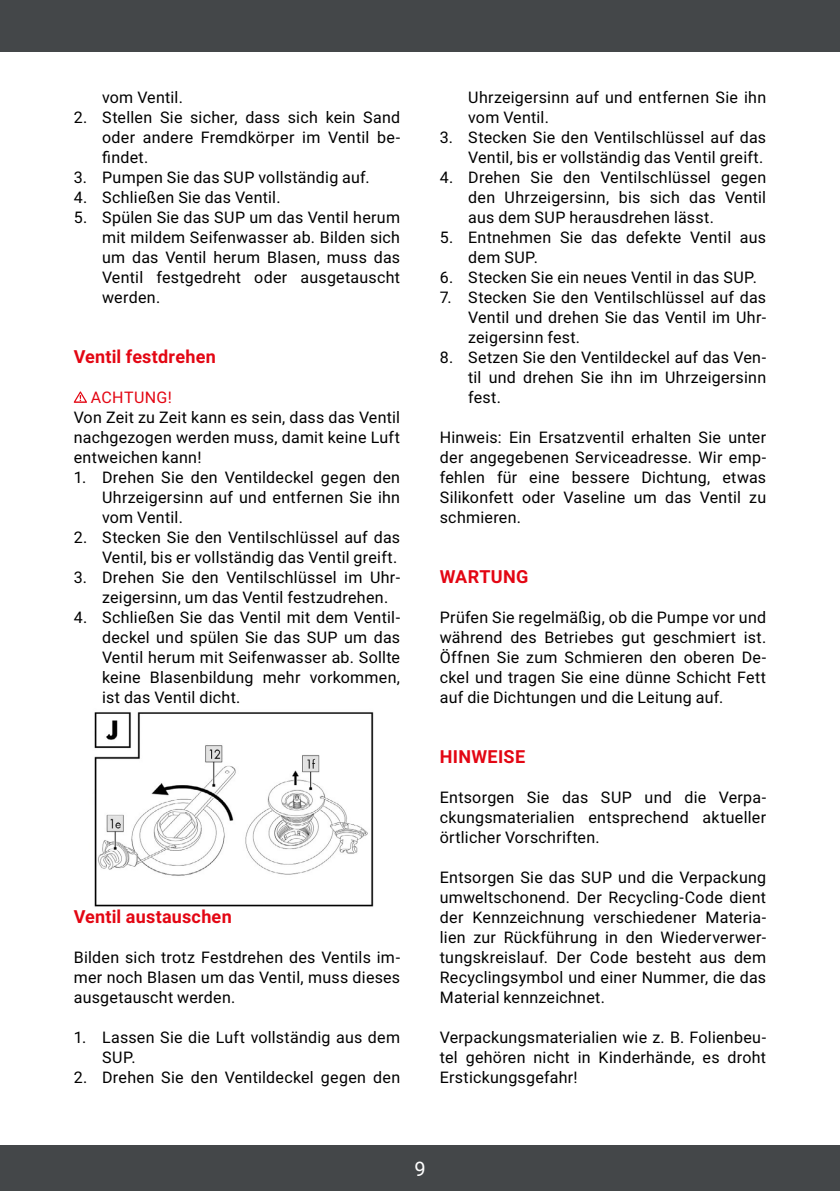
<style>
.page{position:relative;width:840px;height:1191px;background:#fff}
.page>*{position:absolute;margin:0;border:0;box-sizing:border-box;transform-origin:0 0}
.t1{font:20px "Roboto";color:#fff}
.t2{font:700 18px "Roboto";letter-spacing:.015em;color:#e30613}
.t3{font:16px/20px "Roboto";letter-spacing:.015em;color:#000;text-align:justify}
.t4{font:16px "Roboto";letter-spacing:.02em;color:#e30613}
</style>
<div class="page">
<img style="left:94px;top:712px;width:280px;height:195px">
<div style="left:0;top:1145px;width:839px;height:46px;background:#444749"></div>
<div style="left:0;top:0;width:839px;height:51px;background:#444749"></div>
<svg style="left:74px;top:391px;width:13px;height:12px"></svg>
<p class="t3" style="left:102px;top:86px;width:82px">vom Ventil.</p>
<p class="t3" style="left:102px;top:106px;width:299px;text-indent:-28px">2. Stellen Sie sicher, dass sich kein Sand oder andere Fremdkörper im Ventil be&shy;findet.</p>
<p class="t3" style="left:74px;top:166px;width:297px">3. Pumpen Sie das SUP vollständig auf.</p>
<p class="t3" style="left:74px;top:186px;width:208px">4. Schließen Sie das Ventil.</p>
<p class="t3" style="left:102px;top:206px;width:299px;text-indent:-28px">5. Spülen Sie das SUP um das Ventil herum mit mildem Seifenwasser ab. Bilden sich um das Ventil herum Blasen, muss das Ventil festgedreht oder ausgetauscht werden.</p>
<p class="t2" style="left:74px;top:344px;width:143px">Ventil festdrehen</p>
<p class="t4" style="left:91px;top:386px;width:82px">ACHTUNG!</p>
<p class="t3" style="left:74px;top:406px;width:328px">Von Zeit zu Zeit kann es sein, dass das Ventil nachgezogen werden muss, damit keine Luft entweichen kann!</p>
<p class="t3" style="left:102px;top:466px;width:299px;text-indent:-28px">1. Drehen Sie den Ventildeckel gegen den Uhrzeigersinn auf und entfernen Sie ihn vom Ventil.</p>
<p class="t3" style="left:74px;top:526px;width:327px;text-align:right">2. Stecken Sie den Ventilschlüssel auf das<br>Ventil, bis er vollständig das Ventil greift.</p>
<p class="t3" style="left:102px;top:566px;width:299px;text-indent:-28px">3. Drehen Sie den Ventilschlüssel im Uhr&shy;zeigersinn, um das Ventil festzudrehen.</p>
<p class="t3" style="left:102px;top:606px;width:299px;text-indent:-28px">4. Schließen Sie das Ventil mit dem Ventil&shy;deckel und spülen Sie das SUP um das Ventil herum mit Seifenwasser ab. Sollte keine Blasenbildung mehr vorkommen, ist das Ventil dicht.</p>
<p class="t2" style="left:74px;top:904px;width:159px">Ventil austauschen</p>
<p class="t3" style="left:74px;top:946px;width:328px">Bilden sich trotz Festdrehen des Ventils im&shy;mer noch Blasen um das Ventil, muss dieses ausgetauscht werden.</p>
<p class="t3" style="left:102px;top:1026px;width:299px;text-indent:-28px">1. Lassen Sie die Luft vollständig aus dem<br>SUP.</p>
<p class="t3" style="left:74px;top:1066px;width:328px">2. Drehen Sie den Ventildeckel gegen den</p>
<p class="t3" style="left:468px;top:86px;width:299px">Uhrzeigersinn auf und entfernen Sie ihn vom Ventil.</p>
<p class="t3" style="left:439px;top:126px;width:327px;text-align:right">3. Stecken Sie den Ventilschlüssel auf das<br>Ventil, bis er vollständig das Ventil greift.</p>
<p class="t3" style="left:468px;top:166px;width:299px;text-indent:-28px">4. Drehen Sie den Ventilschlüssel gegen den Uhrzeigersinn, bis sich das Ventil aus dem SUP herausdrehen lässt.</p>
<p class="t3" style="left:468px;top:226px;width:299px;text-indent:-28px">5. Entnehmen Sie das defekte Ventil aus dem SUP.</p>
<p class="t3" style="left:439px;top:266px;width:318px">6. Stecken Sie ein neues Ventil in das SUP.</p>
<p class="t3" style="left:468px;top:286px;width:299px;text-indent:-28px">7. Stecken Sie den Ventilschlüssel auf das Ventil und drehen Sie das Ventil im Uhr&shy;zeigersinn fest.</p>
<p class="t3" style="left:468px;top:346px;width:299px;text-indent:-28px">8. Setzen Sie den Ventildeckel auf das Ven&shy;til und drehen Sie ihn im Uhrzeigersinn fest.</p>
<p class="t3" style="left:439px;top:426px;width:327px">Hinweis: Ein Ersatzventil erhalten Sie unter der angegebenen Serviceadresse. Wir emp&shy;fehlen für eine bessere Dichtung, etwas Silikonfett oder Vaseline um das Ventil zu schmieren.</p>
<p class="t2" style="left:439px;top:564px;width:90px">WARTUNG</p>
<p class="t3" style="left:439px;top:606px;width:327px">Prüfen Sie regelmäßig, ob die Pumpe vor und während des Betriebes gut geschmiert ist.<br>Öffnen Sie zum Schmieren den oberen De&shy;ckel und tragen Sie eine dünne Schicht Fett auf die Dichtungen und die Leitung auf.</p>
<p class="t2" style="left:439px;top:744px;width:87px">HINWEISE</p>
<p class="t3" style="left:439px;top:786px;width:327px">Entsorgen Sie das SUP und die Verpa&shy;ckungsmaterialien entsprechend aktueller örtlicher Vorschriften.</p>
<p class="t3" style="left:439px;top:866px;width:328px">Entsorgen Sie das SUP und die Verpackung umweltschonend. Der Recycling-Code dient der Kennzeichnung verschiedener Materia&shy;lien zur Rückführung in den Wiederverwer&shy;tungskreislauf. Der Code besteht aus dem Recyclingsymbol und einer Nummer, die das Material kennzeichnet.</p>
<p class="t3" style="left:439px;top:1026px;width:327px">Verpackungsmaterialien wie z. B. Folienbeu&shy;tel gehören nicht in Kinderhände, es droht Erstickungsgefahr!</p>
<p class="t1" style="left:414px;top:1154px;width:13px">9</p>
</div>
